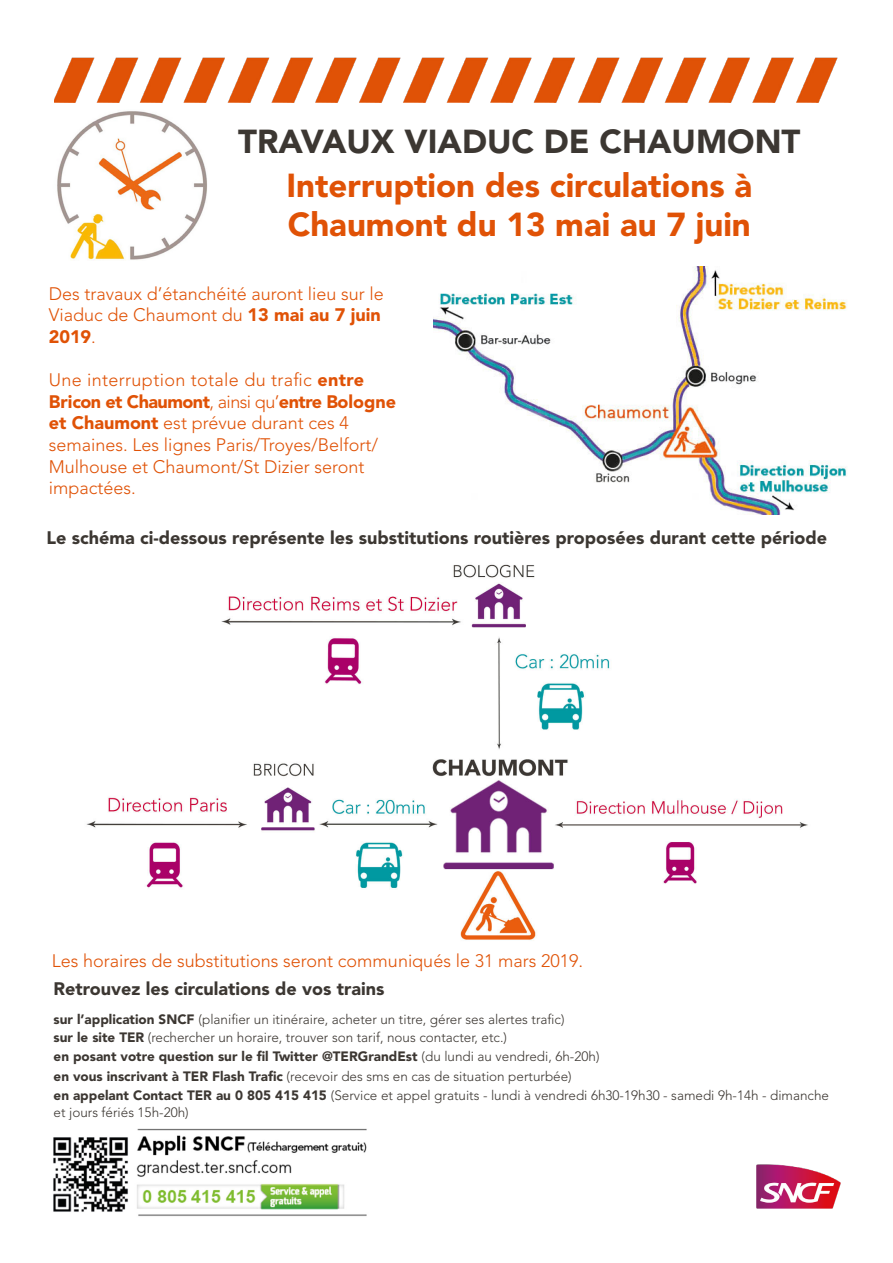
<style>
.page{position:relative;width:893px;height:1263px;background:#fff}
.page>*{position:absolute;margin:0;border:0;box-sizing:border-box;transform-origin:0 0}
.t1{font:900 33px "Avenir LT Std";color:#e05206}
.t2{font:900 33px "Avenir LT Std";color:#3c3732}
.t3{font:300 18px/21.6px "Avenir LT Std";color:#e05206}
.t4{font:900 18px "Avenir LT Std";color:#3c3732}
.t5{font:300 13.5px/16.5px "Avenir LT Std";color:#3c3732}
.t6{font:900 13.5px "Avenir LT Std";color:#3c3732}
.s1{font-weight:900}
.s2{font-weight:300}
</style>
<div class="page">
<img style="left:86px;top:564px;width:722px;height:377px">
<img style="left:57px;top:111px;width:150px;height:149px">
<img style="left:54px;top:57px;width:784px;height:46px">
<img style="left:434px;top:267px;width:413px;height:247px">
<img style="left:756px;top:1164px;width:85px;height:45px">
<img style="left:53px;top:1128px;width:314px;height:88px">
<hr style="left:264px;top:633px;width:21px;height:4px;background:#fff">
<p class="t2" style="left:238px;top:121px;width:564px">TRAVAUX VIADUC DE CHAUMONT</p>
<p class="t1" style="left:286px;top:165px;width:467px">Interruption des circulations à</p>
<p class="t1" style="left:288px;top:205px;width:465px">Chaumont du 13 mai au 7 juin</p>
<p class="t3" style="left:49px;top:283px;width:337px">Des travaux d’étanchéité auront lieu sur le<br>Viaduc de Chaumont du <span class="s1">13 mai au 7 juin<br>2019</span>.</p>
<p class="t3" style="left:49px;top:369px;width:349px">Une interruption totale du trafic <span class="s1">entre Bricon et Chaumont</span>, ainsi qu’<span class="s1">entre Bologne et Chaumont</span> est prévue durant ces 4 semaines. Les lignes Paris/Troyes/Belfort/ Mulhouse et Chaumont/St Dizier seront impactées.</p>
<p class="t4" style="left:47px;top:526px;width:782px">Le schéma ci-dessous représente les substitutions routières proposées durant cette période</p>
<p class="t3" style="left:52px;top:950px;width:533px">Les horaires de substitutions seront communiqués le 31 mars 2019.</p>
<p class="t4" style="left:54px;top:978px;width:332px">Retrouvez les circulations de vos trains</p>
<p class="t5" style="left:54px;top:1011px;width:512px"><span class="s1">sur l’application SNCF</span> (planifier un itinéraire, acheter un titre, gérer ses alertes trafic)</p>
<p class="t5" style="left:54px;top:1029px;width:455px"><span class="s1">sur le site TER</span> (rechercher un horaire, trouver son tarif, nous contacter, etc.)</p>
<p class="t6" style="left:54px;top:1048px;width:547px">en posant votre question sur le fil Twitter @TERGrandEst <span class="s2">(du lundi au vendredi, 6h-20h)</span></p>
<p class="t5" style="left:54px;top:1068px;width:520px"><span class="s1">en vous inscrivant à TER Flash Trafic</span> (recevoir des sms en cas de situation perturbée)</p>
<p class="t5" style="left:54px;top:1087px;width:777px"><span class="s1">en appelant Contact TER au 0 805 415 415</span> (Service et appel gratuits - lundi à vendredi 6h30-19h30 - samedi 9h-14h - dimanche et jours fériés 15h-20h)</p>
</div>
